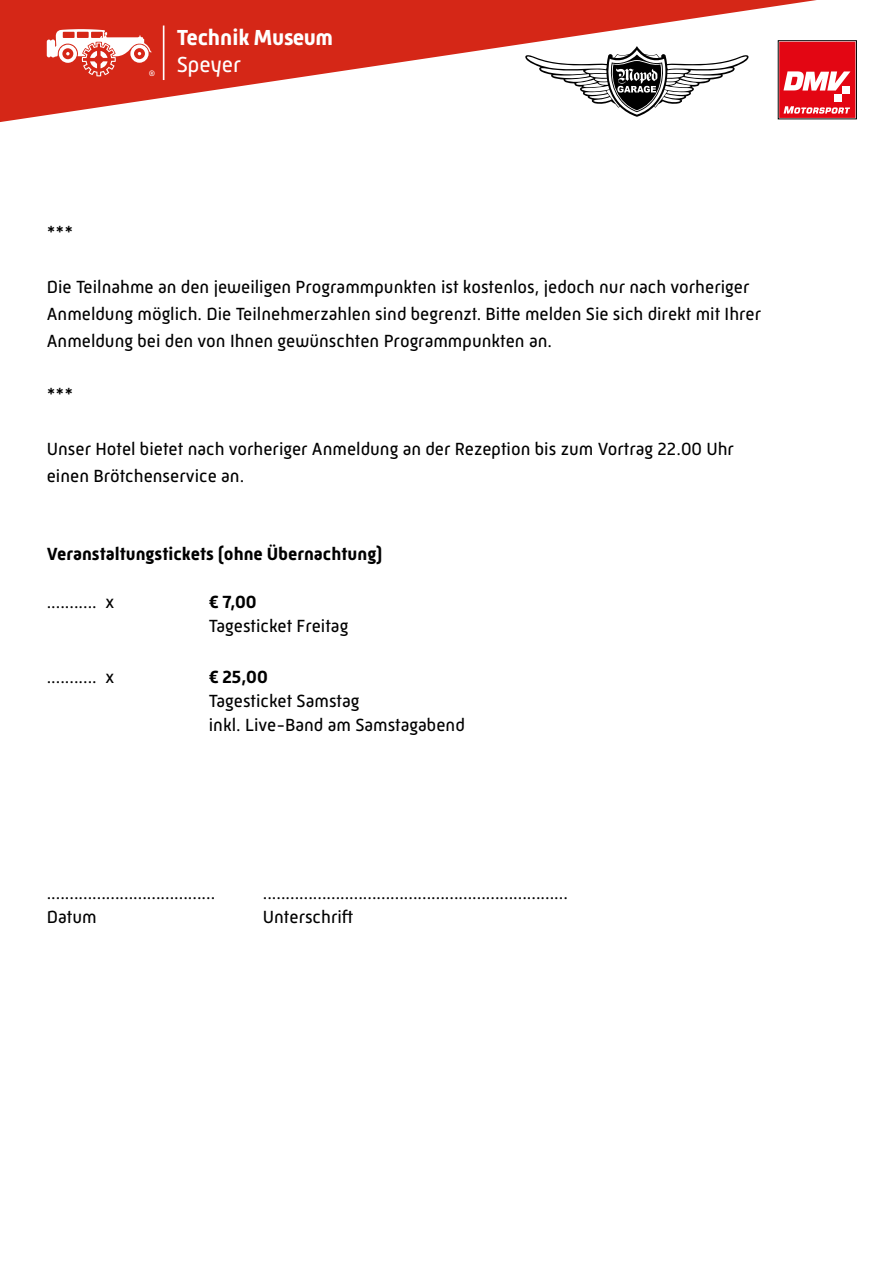
<style>
.page{position:relative;width:893px;height:1263px;background:#fff}
.page>*{position:absolute;margin:0;border:0;box-sizing:border-box;transform-origin:0 0}
.t1{font:700 22.2px "Mic 32 New";letter-spacing:-.02em;color:#fff}
.t2{font:22.2px "Mic 32 New";color:#fff}
.t3{font:18px/27px "Mic 32 New";color:#000}
.t4{font:700 18px "Mic 32 New";color:#000}
.t5{font:8.4px "Mic 32 New";color:#fff}
</style>
<div class="page">
<svg style="left:0;top:0;width:857px;height:122px;fill:#d52717"></svg>
<svg style="left:778px;top:41px;width:78px;height:78px"></svg>
<svg style="left:523px;top:46px;width:228px;height:71px"></svg>
<svg style="left:47px;top:29px;width:105px;height:47px"></svg>
<hr style="left:163px;top:26px;width:1px;height:54px;background:#fff">
<p class="t3" style="left:47px;top:219px;width:28px">***</p>
<p class="t5" style="left:149px;top:68px;width:8px">®</p>
<p class="t1" style="left:177px;top:25px;width:158px">Technik Museum</p>
<p class="t2" style="left:177px;top:51px;width:66px">Speyer</p>
<p class="t3" style="left:47px;top:273px;width:716px">Die Teilnahme an den jeweiligen Programmpunkten ist kostenlos, jedoch nur nach vorheriger<br>Anmeldung möglich. Die Teilnehmerzahlen sind begrenzt. Bitte melden Sie sich direkt mit Ihrer<br>Anmeldung bei den von Ihnen gewünschten Programmpunkten an.</p>
<p class="t3" style="left:47px;top:381px;width:28px">***</p>
<p class="t3" style="left:47px;top:435px;width:689px">Unser Hotel bietet nach vorheriger Anmeldung an der Rezeption bis zum Vortrag 22.00 Uhr einen Brötchenservice an.</p>
<p class="t4" style="left:47px;top:544px;width:337px">Veranstaltungstickets (ohne Übernachtung)</p>
<p class="t3" style="left:47px;top:588px;width:69px">........... x</p>
<p class="t4" style="left:209px;top:592px;width:49px">€ 7,00</p>
<p class="t3" style="left:209px;top:612px;width:141px">Tagesticket Freitag</p>
<p class="t3" style="left:47px;top:663px;width:69px">........... x</p>
<p class="t4" style="left:209px;top:667px;width:61px">€ 25,00</p>
<p class="t3" style="left:209px;top:689px;width:258px;line-height:24px">Tagesticket Samstag<br>inkl. Live-Band am Samstagabend</p>
<p class="t3" style="left:47px;top:879px;width:170px">.....................................</p>
<p class="t3" style="left:263px;top:879px;width:307px">...................................................................</p>
<p class="t3" style="left:47px;top:903px;width:51px">Datum</p>
<p class="t3" style="left:263px;top:903px;width:92px">Unterschrift</p>
</div>
